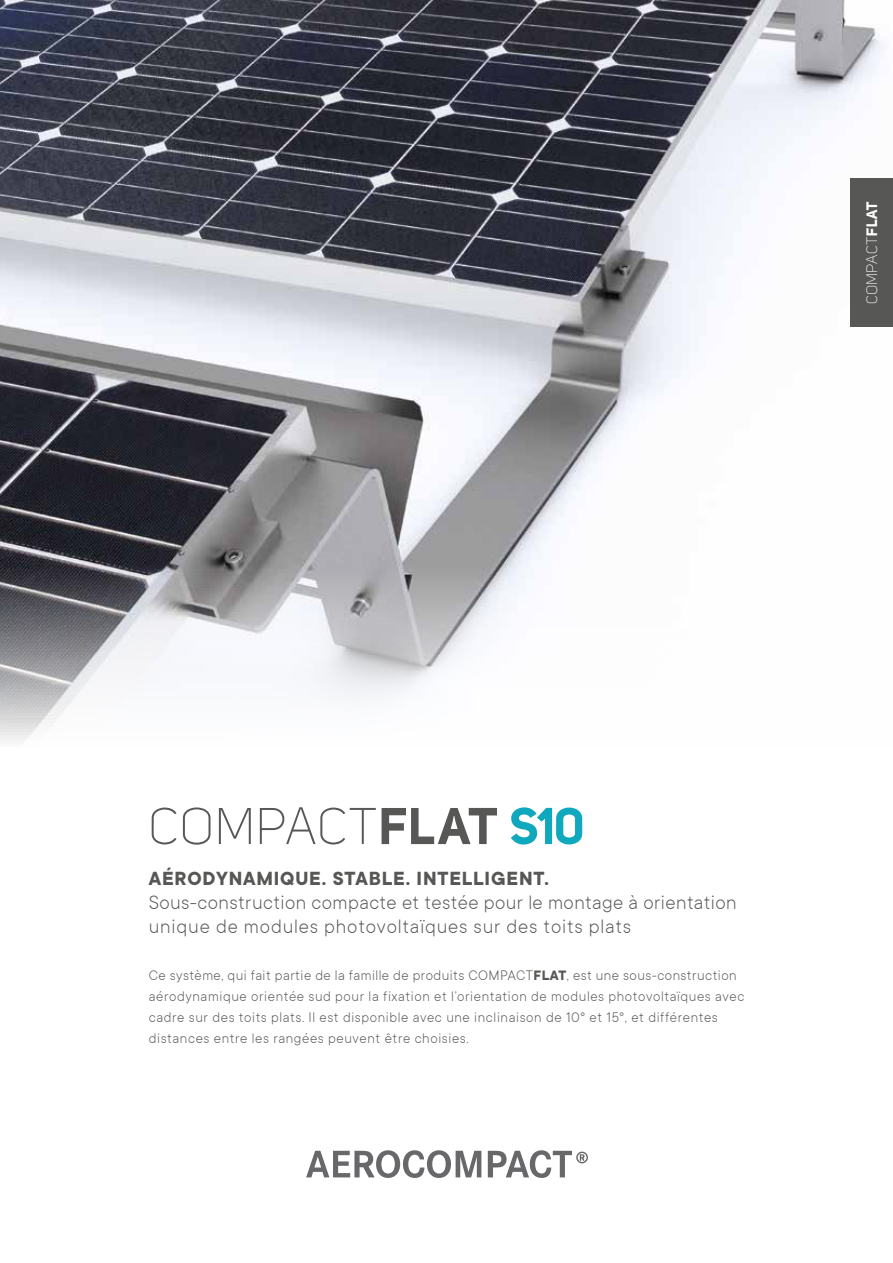
<style>
.page{position:relative;width:893px;height:1263px;background:#fff}
.page>*{position:absolute;margin:0;border:0;box-sizing:border-box;transform-origin:0 0}
.t1{font:51px "Uni Sans Light";letter-spacing:.01em;color:#575756}
.t2{font:300 21px/24px "TT Commons";letter-spacing:.02em;color:#575756}
.t3{font:700 21px "TT Commons";letter-spacing:.04em;color:#575756}
.t4{font:300 15px/21px "TT Commons";letter-spacing:.04em;color:#575756}
.t5{font:15px "Uni Sans Light";letter-spacing:.015em;color:#fff}
.s1{font-family:"Uni Sans Bold"}
.s2{font-family:"Uni Sans Bold";color:#0fa8bd}
.s3{font-weight:700}
</style>
<div class="page">
<img style="left:0;top:0;width:883px;height:741px">
<div style="left:850px;top:178px;width:43px;height:149px;background:#575756"></div>
<svg style="left:306px;top:1150px;width:282px;height:28px"></svg>
<p class="t5" style="left:863px;top:304px;width:104px;rotate:-90deg">COMPACT<span class="s1">FLAT</span></p>
<h1 class="t1" style="left:149px;top:798px;width:439px">COMPACT<span class="s1">FLAT</span> <span class="s2">S10</span></h1>
<h2 class="t3" style="left:149px;top:867px;width:402px">AÉRODYNAMIQUE. STABLE. INTELLIGENT.</h2>
<h2 class="t2" style="left:149px;top:890px;width:589px">Sous-construction compacte et testée pour le montage à orientation unique de modules photovoltaïques sur des toits plats</h2>
<p class="t4" style="left:149px;top:964px;width:597px">Ce système, qui fait partie de la famille de produits COMPACT<span class="s3">FLAT</span>, est une sous-construction aérodynamique orientée sud pour la fixation et l’orientation de modules photovoltaïques avec cadre sur des toits plats. Il est disponible avec une inclinaison de 10° et 15°, et différentes distances entre les rangées peuvent être choisies.</p>
</div>
